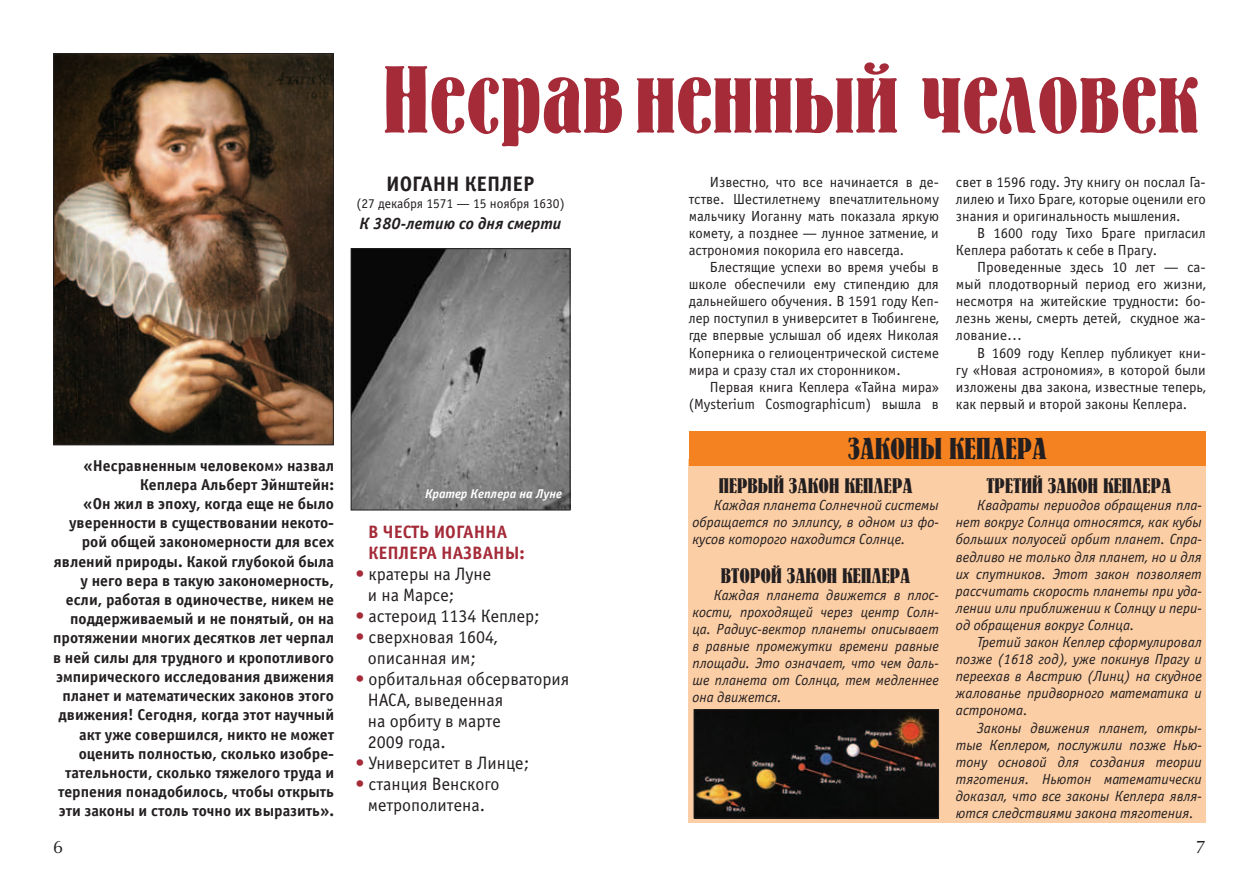
<style>
.page{position:relative;width:1259px;height:893px;background:#fff}
.page>*{position:absolute;margin:0;border:0;box-sizing:border-box;transform-origin:0 0}
.t1{font:94.5px "Bernhard C";color:#a52b39}
.t2{font:30px "Bernhard C";color:#231f20}
.t3{font:21px "Bernhard C";color:#231f20}
.t4{font:700 21px "Officina Sans C";color:#231f20}
.t5{font:18px/21px "Officina Sans C";color:#231f20}
.t6{font:700 18px/21px "Officina Sans C";color:#a52b39}
.t7{font:18px "Optima";color:#231f20}
.t8{font:italic 700 16.5px "Officina Sans C";color:#231f20}
.t9{font:700 15.75px/19.2px "Officina Sans C";color:#231f20;text-align:right}
.t10{font:14.7px/17.1px "Officina Sans C";color:#231f20;text-align:justify}
.t11{font:italic 14.7px/17.1px "Officina Sans C";color:#231f20;text-align:justify}
.t12{font:13.5px "Officina Sans C";color:#231f20}
.t13{font:italic 700 12.75px "Officina Sans C";color:#fff}
.s1{color:#a52b39}
</style>
<div class="page">
<div style="left:688px;top:460px;width:517px;height:363px;background:#fccea5"></div>
<div style="left:689px;top:431px;width:516px;height:34px;background:#f58220"></div>
<img style="left:695px;top:711px;width:242px;height:105px">
<div style="left:693px;top:709px;width:246px;height:109px;border:1px solid #231f20"></div>
<img style="left:353px;top:250px;width:215px;height:258px">
<div style="left:351px;top:248px;width:219px;height:262px;border:1px solid #231f20"></div>
<img style="left:55px;top:55px;width:277px;height:388px">
<div style="left:53px;top:53px;width:281px;height:392px;border:1px solid #231f20"></div>
<p class="t9" style="left:53px;top:457px;width:282px">«Несравненным человеком» назвал Кеплера Альберт Эйнштейн:<br>«Он жил в эпоху, когда еще не было уверенности в существовании некото&shy;рой общей закономерности для всех явлений природы. Какой глубокой была у него вера в такую закономерность, если, работая в одиночестве, никем не поддерживаемый и не понятый, он на протяжении многих десятков лет черпал в ней силы для трудного и кропотливого эмпирического исследования движения планет и математических законов этого движения! Сегодня, когда этот научный акт уже совершился, никто не может оценить полностью, сколько изобре&shy;тательности, сколько тяжелого труда и терпения понадобилось, чтобы открыть эти законы и столь точно их выразить».</p>
<h1 class="t1" style="left:383px;top:65px;width:817px">Несрав ненный человек</h1>
<h3 class="t4" style="left:386px;top:176px;width:150px">ИОГАНН КЕПЛЕР</h3>
<p class="t12" style="left:356px;top:198px;width:210px">(27 декабря 1571 — 15 ноября 1630)</p>
<p class="t8" style="left:359px;top:217px;width:203px">К 380-летию со дня смерти</p>
<p class="t10" style="left:956px;top:174px;width:251px">свет в 1596 году. Эту книгу он послал Га&shy;лилею и Тихо Браге, которые оценили его знания и оригинальность мышления.</p>
<p class="t10" style="left:956px;top:225px;width:251px;text-indent:21px">В 1600 году Тихо Браге пригласил<br>Кеплера работать к себе в Прагу.</p>
<p class="t10" style="left:956px;top:260px;width:251px;text-indent:21px">Проведенные здесь 10 лет — са&shy;мый плодотворный период его жизни, несмотря на житейские трудности: бо&shy;лезнь жены, смерть детей, скудное жа&shy;лование…</p>
<p class="t10" style="left:956px;top:345px;width:251px;text-indent:21px">В 1609 году Кеплер публикует кни&shy;гу «Новая астрономия», в которой были изложены два закона, известные теперь, как первый и второй законы Кеплера.</p>
<p class="t10" style="left:689px;top:174px;width:252px;text-indent:21px">Известно, что все начинается в де&shy;тстве. Шестилетнему впечатлительному мальчику Иоганну мать показала яркую комету, а позднее — лунное затмение, и астрономия покорила его навсегда.</p>
<p class="t10" style="left:689px;top:260px;width:252px;text-indent:21px">Блестящие успехи во время учебы в школе обеспечили ему стипендию для дальнейшего обучения. В 1591 году Кеп&shy;лер поступил в университет в Тюбингене, где впервые услышал об идеях Николая Коперника о гелиоцентрической системе мира и сразу стал их сторонником.</p>
<p class="t10" style="left:689px;top:379px;width:252px;text-align:right">Первая книга Кеплера «Тайна мира» (Mysterium Cosmographicum) вышла в</p>
<p class="t13" style="left:425px;top:489px;width:139px">Кратер Кеплера на Луне</p>
<p class="t6" style="left:368px;top:523px;width:158px">В ЧЕСТЬ ИОГАННА<br>КЕПЛЕРА НАЗВАНЫ:</p>
<p class="t5" style="left:368px;top:565px;width:125px;text-indent:-13px"><span class="s1">•</span> кратеры на Луне и на Марсе;</p>
<p class="t5" style="left:355px;top:607px;width:186px"><span class="s1">•</span> астероид 1134 Кеплер;</p>
<p class="t5" style="left:355px;top:628px;width:144px;text-align:center"><span class="s1">•</span> сверхновая 1604, описанная им;</p>
<p class="t5" style="left:368px;top:670px;width:203px;text-indent:-13px"><span class="s1">•</span> орбитальная обсерватория<br>НАСА, выведенная<br>на орбиту в марте<br>2009 года.</p>
<p class="t5" style="left:355px;top:754px;width:175px"><span class="s1">•</span> Университет в Линце;</p>
<p class="t5" style="left:355px;top:775px;width:146px;text-align:center"><span class="s1">•</span> станция Венского метрополитена.</p>
<h2 class="t2" style="left:848px;top:437px;width:200px">ЗАКОНЫ КЕПЛЕРА</h2>
<h3 class="t3" style="left:719px;top:478px;width:195px">ПЕРВЫЙ ЗАКОН КЕПЛЕРА</h3>
<p class="t11" style="left:692px;top:498px;width:248px;text-indent:21px">Каждая планета Солнечной системы обращается по эллипсу, в одном из фо&shy;кусов которого находится Солнце.</p>
<h3 class="t3" style="left:721px;top:568px;width:191px">ВТОРОЙ ЗАКОН КЕПЛЕРА</h3>
<p class="t11" style="left:692px;top:587px;width:248px;text-indent:21px">Каждая планета движется в плос&shy;кости, проходящей через центр Солн&shy;ца. Радиус-вектор планеты описывает в равные промежутки времени равные площади. Это означает, что чем даль&shy;ше планета от Солнца, тем медленнее она движется.</p>
<h3 class="t3" style="left:986px;top:478px;width:186px">ТРЕТИЙ ЗАКОН КЕПЛЕРА</h3>
<p class="t11" style="left:956px;top:498px;width:247px;text-indent:21px">Квадраты периодов обращения пла&shy;нет вокруг Солнца относятся, как кубы больших полуосей орбит планет. Спра&shy;ведливо не только для планет, но и для их спутников. Этот закон позволяет рассчитать скорость планеты при уда&shy;лении или приближении к Солнцу и пери&shy;од обращения вокруг Солнца.</p>
<p class="t11" style="left:956px;top:635px;width:247px;text-indent:21px">Третий закон Кеплер сформулировал позже (1618 год), уже покинув Прагу и переехав в Австрию (Линц) на скудное жалованье придворного математика и астронома.</p>
<p class="t11" style="left:956px;top:720px;width:247px;text-indent:21px">Законы движения планет, откры&shy;тые Кеплером, послужили позже Нью&shy;тону основой для создания теории тяготения. Ньютон математически доказал, что все законы Кеплера явля&shy;ются следствиями закона тяготения.</p>
<p class="t7" style="left:53px;top:839px;width:12px">6</p>
<p class="t7" style="left:1195px;top:839px;width:12px">7</p>
</div>
